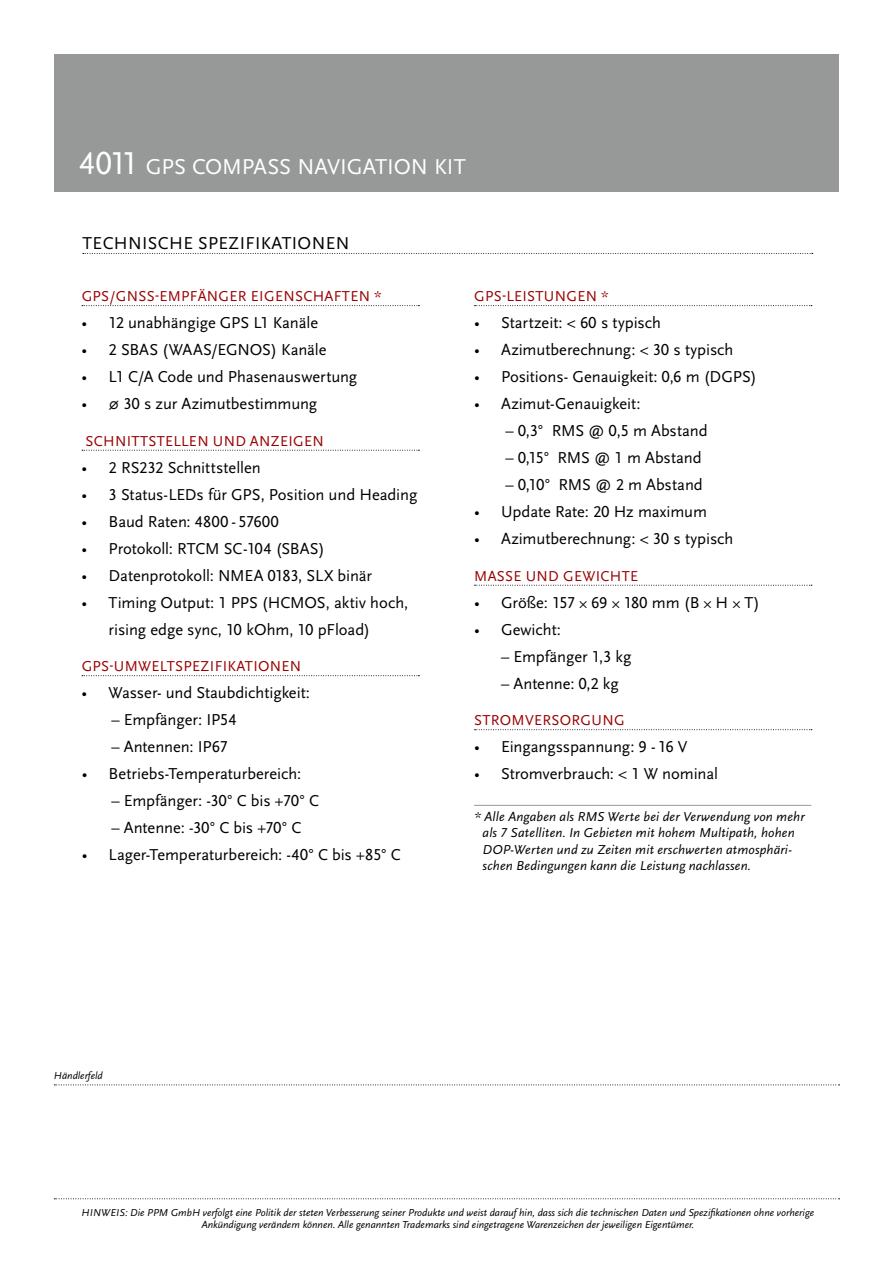
<style>
.page{position:relative;width:893px;height:1263px;background:#fff}
.page>*{position:absolute;margin:0;border:0;box-sizing:border-box;transform-origin:0 0}
.t1{font:22.5px "Scala Sans OT";color:#fff}
.t2{font:18px "Scala Sans OT";letter-spacing:.02em;color:#000}
.t3{font:16.5px/27px "Scala Sans OT";color:#000}
.t4{font:15px "Scala Sans OT";letter-spacing:.02em;color:#900}
.t5{font:italic 13.5px/16.5px "Scala Sans OT";letter-spacing:.01em;color:#000}
.t6{font:italic 10.5px/12.6px "Scala Sans OT";color:#000}
.s1{font-size:33px}
.s2{font-size:15px}
</style>
<div class="page">
<div style="left:54px;top:54px;width:785px;height:137px;background:#979898"></div>
<svg style="left:82px;top:305px;width:337px;height:1px"></svg>
<svg style="left:82px;top:450px;width:337px;height:1px"></svg>
<svg style="left:82px;top:675px;width:337px;height:1px"></svg>
<svg style="left:474px;top:305px;width:338px;height:1px"></svg>
<svg style="left:474px;top:585px;width:338px;height:1px"></svg>
<svg style="left:474px;top:729px;width:338px;height:1px"></svg>
<hr style="left:474px;top:805px;width:337px;height:1px;background:#979898">
<svg style="left:54px;top:1084px;width:786px;height:1px"></svg>
<svg style="left:54px;top:1198px;width:786px;height:1px"></svg>
<svg style="left:83px;top:253px;width:730px;height:1px"></svg>
<h1 class="t1" style="left:80px;top:155px;width:141px"><span class="s1">4011</span> GPS Compass</h1>
<h1 class="t1" style="left:297px;top:155px;width:168px">Navigation Kit</h1>
<p class="t2" style="left:83px;top:233px;width:13px">Techn</p>
<p class="t2" style="left:142px;top:233px;width:18px">ische</p>
<p class="t2" style="left:198px;top:233px;width:113px">Spezifikationen</p>
<p class="t4" style="left:82px;top:288px;width:97px">GPS/GNSS-Empf</p>
<p class="t4" style="left:198px;top:288px;width:20px">änger</p>
<p class="t4" style="left:251px;top:288px;width:24px">Eigenschaf</p>
<p class="t4" style="left:342px;top:288px;width:41px">ten *</p>
<p class="t3" style="left:82px;top:309px;width:238px">• 12 unabhängige GPS L1 Kanäle</p>
<p class="t3" style="left:82px;top:336px;width:247px">• 2 SBAS (WAAS/EGNOS) Kanäle</p>
<p class="t3" style="left:82px;top:363px;width:277px">• L1 C/A Code und Phasenauswertung</p>
<p class="t3" style="left:82px;top:390px;width:237px">• ∅ 30 s zur Azimutbestimmung</p>
<p class="t4" style="left:86px;top:433px;width:20px">Schn</p>
<p class="t4" style="left:127px;top:433px;width:48px">ittstellen</p>
<p class="t4" style="left:213px;top:433px;width:12px">und</p>
<p class="t4" style="left:250px;top:433px;width:54px">Anzeigen</p>
<p class="t3" style="left:82px;top:454px;width:181px">• 2 RS232 Schnittstellen</p>
<p class="t3" style="left:82px;top:481px;width:337px">• 3 Status-LEDs für GPS, Position und Heading</p>
<p class="t3" style="left:82px;top:508px;width:199px">• Baud Raten: 4800 - 57600</p>
<p class="t3" style="left:82px;top:535px;width:244px">• Protokoll: RTCM SC-104 (SBAS)</p>
<p class="t3" style="left:82px;top:562px;width:292px">• Datenprotokoll: NMEA 0183, SLX binär</p>
<p class="t3" style="left:109px;top:589px;width:301px;text-indent:-27px">• Timing Output: 1 PPS (HCMOS, aktiv hoch, rising edge sync, 10 kOhm, 10 pFload)</p>
<p class="t4" style="left:82px;top:658px;width:55px">GPS-Umwel</p>
<p class="t4" style="left:167px;top:658px;width:103px">tspeziFIkationen</p>
<p class="t3" style="left:82px;top:680px;width:230px">• Wasser- und Staubdichtigkeit:</p>
<p class="t3" style="left:111px;top:707px;width:127px">– Empfänger: I P54</p>
<p class="t3" style="left:111px;top:733px;width:118px">– Antennen: I P67</p>
<p class="t3" style="left:82px;top:760px;width:221px">• Betriebs-Temperaturbereich:</p>
<p class="t3" style="left:111px;top:787px;width:209px">– Empfänger: -30° C bis +70° C</p>
<p class="t3" style="left:111px;top:814px;width:191px">– Antenne: -30° C bis +70° C</p>
<p class="t3" style="left:82px;top:841px;width:320px">• Lager-Temperaturbereich: -40° C bis +85° C</p>
<p class="t4" style="left:474px;top:288px;width:81px">GPS-Le istungen</p>
<p class="t4" style="left:601px;top:288px;width:9px">*</p>
<p class="t3" style="left:474px;top:309px;width:188px">• Startzeit: &lt; 60 s typisch</p>
<p class="t3" style="left:474px;top:336px;width:261px">• Azimutberechnung: &lt; 30 s typisch</p>
<p class="t3" style="left:474px;top:363px;width:284px">• Positions- Genauigkeit: 0,6 m (DGPS)</p>
<p class="t3" style="left:474px;top:390px;width:168px">• Azimut-Genauigkeit:</p>
<p class="t3" style="left:506px;top:417px;width:57px">– 0,3° rms</p>
<p class="t3" style="left:588px;top:417px;width:121px">@ 0,5 m Abstand</p>
<p class="t3" style="left:506px;top:444px;width:63px">– 0,15° rms</p>
<p class="t3" style="left:594px;top:444px;width:109px">@ 1 m Abstand</p>
<p class="t3" style="left:506px;top:471px;width:64px">– 0,10° rms</p>
<p class="t3" style="left:595px;top:471px;width:109px">@ 2 m Abstand</p>
<p class="t3" style="left:474px;top:498px;width:234px">• Update Rate: 20 Hz maximum</p>
<p class="t3" style="left:474px;top:525px;width:261px">• Azimutberechnung: &lt; 30 s typisch</p>
<p class="t4" style="left:474px;top:568px;width:63px">MaSSe und</p>
<p class="t4" style="left:563px;top:568px;width:74px">Gewichte</p>
<p class="t3" style="left:474px;top:589px;width:287px">• Größe: 157 <span class="s2">×</span> 69 <span class="s2">×</span> 180 mm (B <span class="s2">×</span> H <span class="s2">×</span> T)</p>
<p class="t3" style="left:474px;top:616px;width:88px">• Gewicht:</p>
<p class="t3" style="left:501px;top:643px;width:132px">– Empfänger 1,3 kg</p>
<p class="t3" style="left:501px;top:670px;width:119px">– Antenne: 0,2 kg</p>
<p class="t4" style="left:474px;top:712px;width:28px">Strom</p>
<p class="t4" style="left:525px;top:712px;width:20px">versorgung</p>
<p class="t3" style="left:474px;top:734px;width:215px">• Eingangsspannung: 9 - 16 V</p>
<p class="t3" style="left:474px;top:761px;width:245px">• Stromverbrauch: &lt; 1 W nominal</p>
<p class="t5" style="left:483px;top:808px;width:323px;text-indent:-9px">* Alle Angaben als RMS Werte bei der Verwendung von mehr als 7 Satelliten. In Gebieten mit hohem Multipath, hohen DOP-Werten und zu Zeiten mit erschwerten atmosphäri&shy;schen Bedingungen kann die Leistung nachlassen.</p>
<p class="t6" style="left:54px;top:1070px;width:50px">Händlerfeld</p>
<p class="t6" style="left:82px;top:1206px;width:15px">Hinweis</p>
<p class="t6" style="left:202px;top:1206px;width:614px;text-indent:-76px">: Die PPM GmbH verfolgt eine Politik der steten Verbesserung seiner Produkte und weist darauf hin, dass sich die technischen Daten und Spezifikationen ohne vorherige<br>Ankündigung verändern können. Alle genannten Trademarks sind eingetragene Warenzeichen der jeweiligen Eigentümer.</p>
</div>
